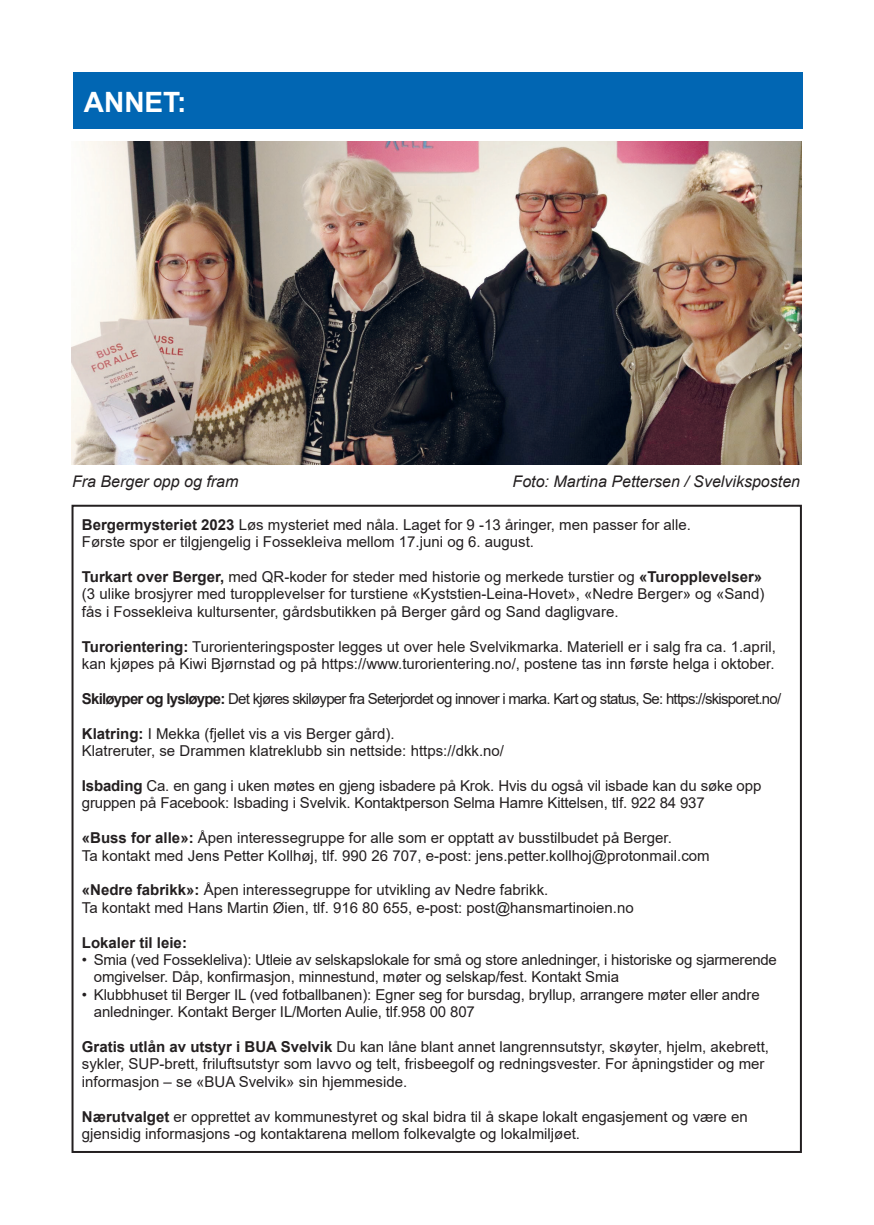
<style>
.page{position:relative;width:874px;height:1225px;background:#fff}
.page>*{position:absolute;margin:0;border:0;box-sizing:border-box;transform-origin:0 0}
.t1{font:700 28px "Arial";color:#fff}
.t2{font:italic 16px "Arial";color:#231f20}
.t3{font:15px/17.4px "Arial";color:#231f20}
.t4{font:15px "Arial";letter-spacing:-.05em;color:#231f20}
.t5{font:700 15px "Arial";color:#231f20}
.s1{font-weight:700}
</style>
<div class="page">
<div style="left:73px;top:72px;width:729px;height:57px;background:#0166b3"></div>
<img style="left:71px;top:142px;width:730px;height:323px">
<p class="t1" style="left:84px;top:82px;width:104px">ANNET:</p>
<p class="t2" style="left:72px;top:470px;width:168px">Fra Berger opp og fram</p>
<p class="t2" style="left:512px;top:470px;width:289px">Foto: Martina Pettersen / Svelviksposten</p>
<p class="t3" style="left:82px;top:516px;width:610px"><span class="s1">Bergermysteriet 2023</span> Løs mysteriet med nåla. Laget for 9 -13 åringer, men passer for alle.<br>Første spor er tilgjengelig i Fossekleiva mellom 17.juni og 6. august.</p>
<p class="t3" style="left:82px;top:568px;width:683px"><span class="s1">Turkart over Berger,</span> med QR-koder for steder med historie og merkede turstier og <span class="s1">«Turopplevelser» </span>(3 ulike brosjyrer med turopplevelser for turstiene «Kyststien-Leina-Hovet», «Nedre Berger» og «Sand) fås i Fossekleiva kultursenter, gårdsbutikken på Berger gård og Sand dagligvare.</p>
<p class="t3" style="left:82px;top:637px;width:695px"><span class="s1">Turorientering:</span> Turorienteringsposter legges ut over hele Svelvikmarka. Materiell er i salg fra ca. 1.april, kan kjøpes på Kiwi Bjørnstad og på https://www.turorientering.no/, postene tas inn første helga i oktober.</p>
<p class="t4" style="left:82px;top:688px;width:700px"><span class="s1">Skiløyper og lysløype:</span> Det kjøres skiløyper fra Seterjordet og innover i marka. Kart og status, Se: https://skisporet.no/</p>
<p class="t3" style="left:82px;top:724px;width:423px"><span class="s1">Klatring:</span> I Mekka (fjellet vis a vis Berger gård).<br>Klatreruter, se Drammen klatreklubb sin nettside: https://dkk.no/</p>
<p class="t3" style="left:82px;top:777px;width:680px"><span class="s1">Isbading</span> Ca. en gang i uken møtes en gjeng isbadere på Krok. Hvis du også vil isbade kan du søke opp gruppen på Facebook: Isbading i Svelvik. Kontaktperson Selma Hamre Kittelsen, tlf. 922 84 937</p>
<p class="t3" style="left:82px;top:829px;width:629px"><span class="s1">«Buss for alle»:</span> Åpen interessegruppe for alle som er opptatt av busstilbudet på Berger.<br>Ta kontakt med Jens Petter Kollhøj, tlf. 990 26 707, e-post: jens.petter.kollhoj@protonmail.com</p>
<p class="t3" style="left:82px;top:881px;width:553px"><span class="s1">«Nedre fabrikk»:</span> Åpen interessegruppe for utvikling av Nedre fabrikk.<br>Ta kontakt med Hans Martin Øien, tlf. 916 80 655, e-post: post@hansmartinoien.no</p>
<p class="t5" style="left:82px;top:931px;width:107px">Lokaler til leie:</p>
<p class="t3" style="left:94px;top:951px;width:684px;text-indent:-12px">• Smia (ved Fossekleliva): Utleie av selskapslokale for små og store anledninger, i historiske og sjarmerende omgivelser. Dåp, konfirmasjon, minnestund, møter og selskap/fest. Kontakt Smia</p>
<p class="t3" style="left:94px;top:985px;width:667px;text-indent:-12px">• Klubbhuset til Berger IL (ved fotballbanen): Egner seg for bursdag, bryllup, arrangere møter eller andre anledninger. Kontakt Berger IL/Morten Aulie, tlf.958 00 807</p>
<p class="t3" style="left:82px;top:1038px;width:688px"><span class="s1">Gratis utlån av utstyr i BUA Svelvik</span> Du kan låne blant annet langrennsutstyr, skøyter, hjelm, akebrett, sykler, SUP-brett, friluftsutstyr som lavvo og telt, frisbeegolf og redningsvester. For åpningstider og mer informasjon – se «BUA Svelvik» sin hjemmeside.</p>
<p class="t3" style="left:82px;top:1107px;width:667px"><span class="s1">Nærutvalget</span> er opprettet av kommunestyret og skal bidra til å skape lokalt engasjement og være en gjensidig informasjons -og kontaktarena mellom folkevalgte og lokalmiljøet.</p>
</div>
